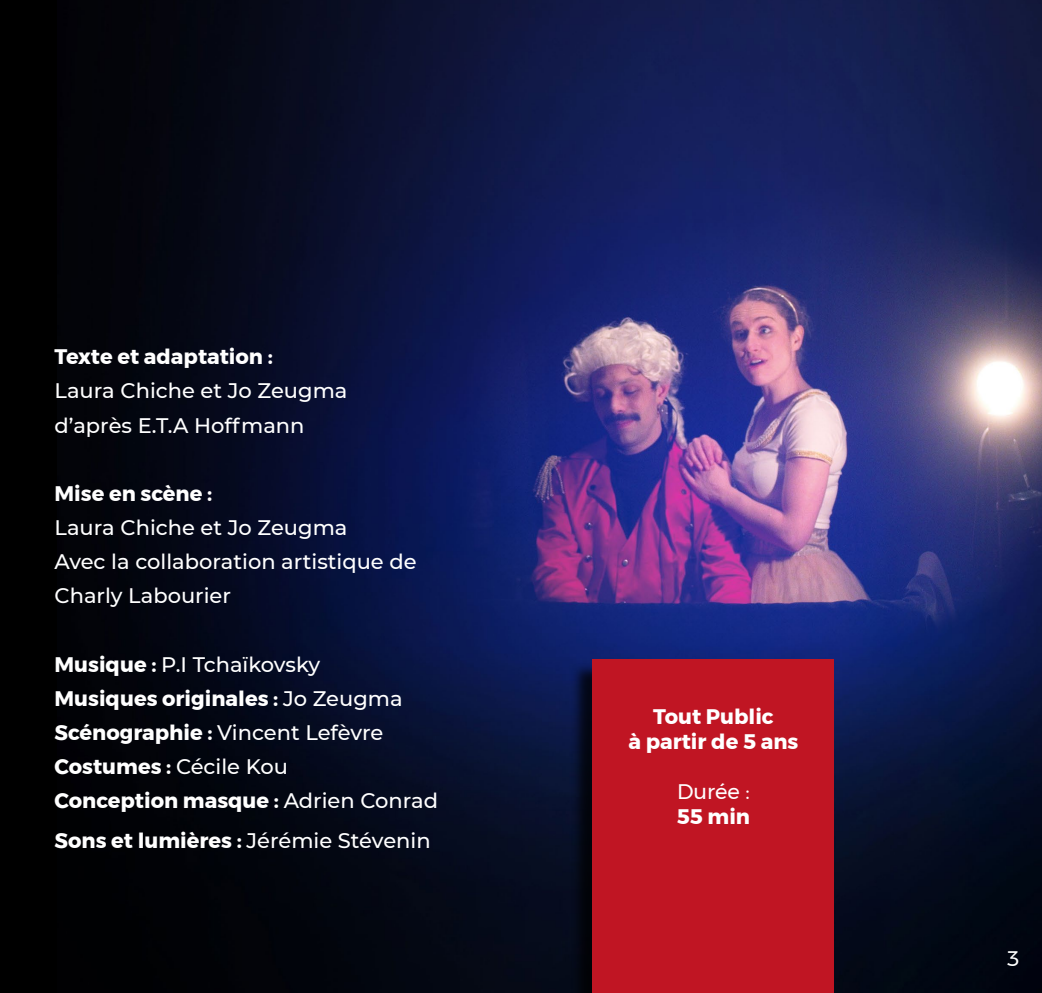
<style>
.page{position:relative;width:1042px;height:993px;background:#fff}
.page>*{position:absolute;margin:0;border:0;box-sizing:border-box;transform-origin:0 0}
.t1{font:700 21px/34.1px "Montserrat";color:#fff}
.t2{font:500 21px/34.1px "Montserrat";color:#fff}
.t3{font:21px "Montserrat";color:#fff}
.s1{font-weight:500}
</style>
<div class="page">
<div style="left:0;top:0;width:109px;height:992px;background:#000"></div>
<img style="left:91px;top:0;width:951px;height:992px">
<div style="left:571px;top:662px;width:261px;height:330px;background:#000;opacity:.75"></div>
<div style="left:592px;top:659px;width:242px;height:333px;background:#c01523"></div>
<p class="t1" style="left:55px;top:339px;width:220px">Texte et adaptation :</p>
<p class="t2" style="left:55px;top:373px;width:294px">Laura Chiche et Jo Zeugma d’après E.T.A Hoffmann</p>
<p class="t1" style="left:55px;top:476px;width:159px">Mise en scène :</p>
<p class="t2" style="left:55px;top:509px;width:364px">Laura Chiche et Jo Zeugma<br>Avec la collaboration artistique de<br>Charly Labourier</p>
<p class="t1" style="left:55px;top:647px;width:385px">Musique : <span class="s1">P.I Tchaïkovsky<br></span>Musiques originales : <span class="s1">Jo Zeugma<br></span>Scénographie : <span class="s1">Vincent Lefèvre<br></span>Costumes : <span class="s1">Cécile Kou<br></span>Conception masque : <span class="s1">Adrien Conrad</span></p>
<p class="t1" style="left:55px;top:823px;width:378px">Sons et lumières : <span class="s1">Jérémie Stévenin</span></p>
<p class="t1" style="left:628px;top:703px;width:171px;line-height:25.2px;text-align:center">Tout Public<br>à partir de 5 ans</p>
<p class="t3" style="left:677px;top:775px;width:74px">Durée :</p>
<p class="t1" style="left:677px;top:799px;width:75px">55 min</p>
<p class="t3" style="left:1007px;top:942px;width:14px">3</p>
</div>
